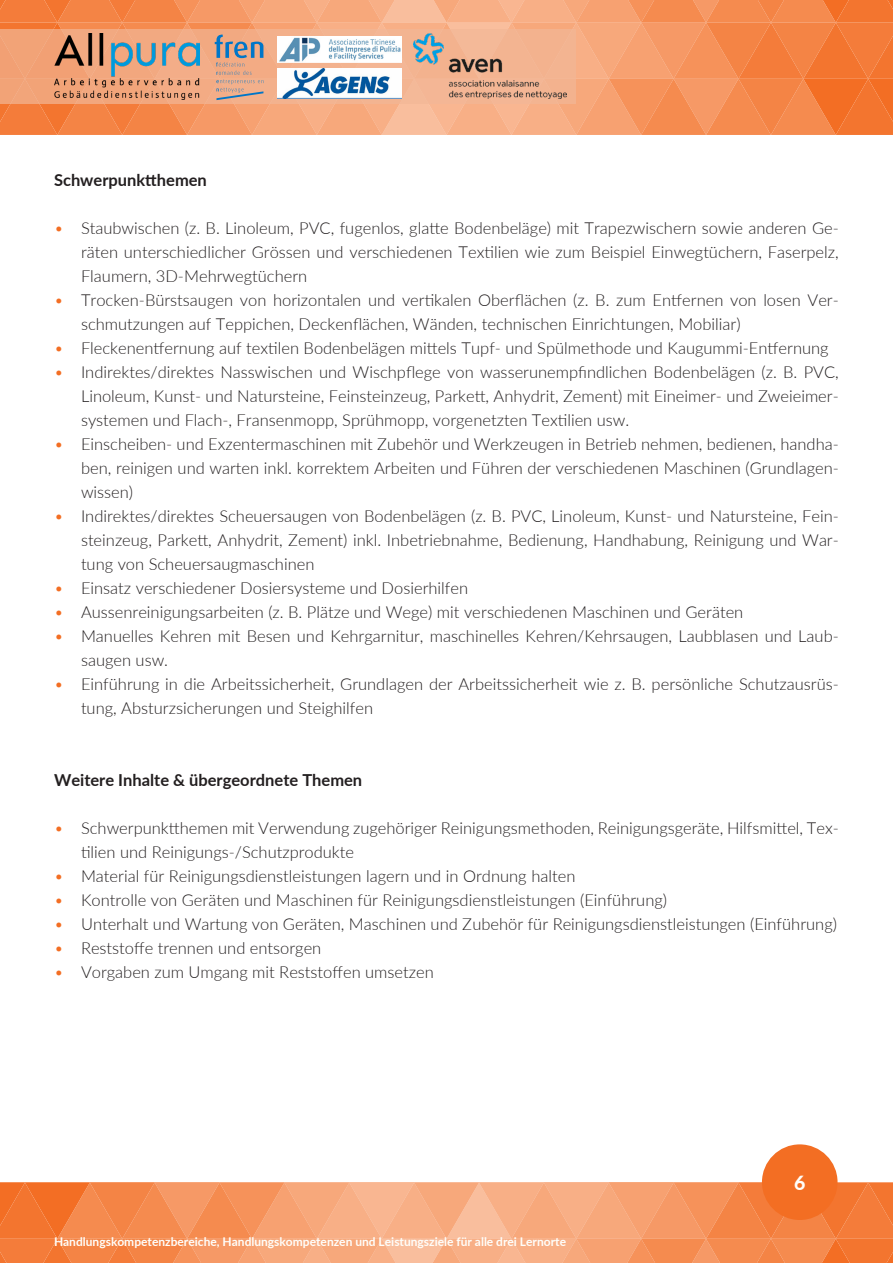
<style>
.page{position:relative;width:893px;height:1263px;background:#fff}
.page>*{position:absolute;margin:0;border:0;box-sizing:border-box;transform-origin:0 0}
.t1{font:800 19.5px "Lato";color:#fffefa}
.t2{font:300 16.5px/24px "Lato";color:#231f20;text-align:justify}
.Zwischenüberschrift_2__Ebene{font:700 16.5px "Lato";color:#231f20}
.t3{font:700 12px "Lato";color:#fffefa}
.s1{color:#f36e23}
</style>
<div class="page">
<svg style="left:0;top:1182px;width:893px;height:81px;background:#f59763"></svg>
<div style="left:762px;top:1144px;width:75px;height:76px;background:#f36e23;border-radius:50%"></div>
<svg style="left:0;top:0;width:893px;height:135px;background:#f19969"></svg>
<img style="left:277px;top:36px;width:125px;height:27px">
<img style="left:277px;top:68px;width:125px;height:30px">
<img style="left:54px;top:34px;width:146px;height:65px">
<p class="Zwischenüberschrift_2__Ebene" style="left:54px;top:167px;width:154px">Schwerpunktthemen</p>
<p class="t2" style="left:81px;top:215px;width:759px;text-indent:-27px"><span class="s1">•</span> Staubwischen (z. B. Linoleum, PVC, fugenlos, glatte Bodenbeläge) mit Trapezwischern sowie anderen Ge&shy;räten unterschiedlicher Grössen und verschiedenen Textilien wie zum Beispiel Einwegtüchern, Faserpelz, Flaumern, 3D-Mehrwegtüchern</p>
<p class="t2" style="left:81px;top:287px;width:759px;text-indent:-27px"><span class="s1">•</span> Trocken-Bü rstsaugen von horizontalen und vertikalen Oberflächen (z. B. zum Entfernen von losen Ver&shy;schmutzungen auf Teppichen, Deckenflächen, Wänden, technischen Einrichtungen, Mobiliar)</p>
<p class="t2" style="left:54px;top:335px;width:776px"><span class="s1">•</span> Fleckenentfernung auf textilen Bodenbelägen mittels Tupf- und Spü lmethode und Kaugummi-Entfernung</p>
<p class="t2" style="left:81px;top:359px;width:759px;text-indent:-27px"><span class="s1">•</span> Indirektes/direktes Nasswischen und Wischpflege von wasserunempfindlichen Bodenbelägen (z. B. PVC, Linoleum, Kunst- und Natursteine, Feinsteinzeug, Parkett, Anhydrit, Zement) mit Eineimer- und Zweieimer&shy;systemen und Flach-, Fransenmopp, Sprü hmopp, vorgenetzten Textilien usw.</p>
<p class="t2" style="left:81px;top:431px;width:759px;text-indent:-27px"><span class="s1">•</span> Einscheiben- und Exzentermaschinen mit Zubehör und Werkzeugen in Betrieb nehmen, bedienen, handha&shy;ben, reinigen und warten inkl. korrektem Arbeiten und Fü hren der verschiedenen Maschinen (Grundlagen&shy;wissen)</p>
<p class="t2" style="left:81px;top:503px;width:759px;text-indent:-27px"><span class="s1">•</span> Indirektes/direktes Scheuersaugen von Bodenbelägen (z. B. PVC, Linoleum, Kunst- und Natursteine, Fein&shy;steinzeug, Parkett, Anhydrit, Zement) inkl. Inbetriebnahme, Bedienung, Handhabung, Reinigung und War&shy;tung von Scheuersaugmaschinen</p>
<p class="t2" style="left:54px;top:575px;width:416px"><span class="s1">•</span> Einsatz verschiedener Dosiersysteme und Dosierhilfen</p>
<p class="t2" style="left:54px;top:599px;width:691px"><span class="s1">•</span> Aussenreinigungsarbeiten (z. B. Plätze und Wege) mit verschiedenen Maschinen und Geräten</p>
<p class="t2" style="left:81px;top:623px;width:759px;text-indent:-27px"><span class="s1">•</span> Manuelles Kehren mit Besen und Kehrgarnitur, maschinelles Kehren/Kehrsaugen, Laubblasen und Laub&shy;saugen usw.</p>
<p class="t2" style="left:81px;top:671px;width:759px;text-indent:-27px"><span class="s1">•</span> Einfü hrung in die Arbeitssicherheit, Grundlagen der Arbeitssicherheit wie z. B. persönliche Schutzausrüs&shy;tung, Absturzsicherungen und Steighilfen</p>
<p class="Zwischenüberschrift_2__Ebene" style="left:54px;top:767px;width:310px">Weitere Inhalte &amp; übergeordnete Themen</p>
<p class="t2" style="left:81px;top:815px;width:759px;text-indent:-27px"><span class="s1">•</span> Schwerpunktthemen mit Verwendung zugehöriger Reinigungsmethoden, Reinigungsgeräte, Hilfsmittel, Tex&shy;tilien und Reinigungs-/Schutzprodukte</p>
<p class="t2" style="left:54px;top:863px;width:523px"><span class="s1">•</span> Material fü r Reinigungsdienstleistungen lagern und in Ordnung halten</p>
<p class="t2" style="left:54px;top:887px;width:615px"><span class="s1">•</span> Kontrolle von Geräten und Maschinen fü r Reinigungsdienstleistungen (Einfü hrung)</p>
<p class="t2" style="left:54px;top:911px;width:784px"><span class="s1">•</span> Unterhalt und Wartung von Geräten, Maschinen und Zubehör fü r Reinigungsdienstleistungen (Einfü hrung)</p>
<p class="t2" style="left:54px;top:935px;width:269px"><span class="s1">•</span> Reststoffe trennen und entsorgen</p>
<p class="t2" style="left:54px;top:959px;width:381px"><span class="s1">•</span> Vorgaben zum Umgang mit Reststoffen umsetzen</p>
<p class="t3" style="left:54px;top:1233px;width:514px">Handlungskompetenzbereiche, Handlungskompetenzen und Leistungsziele für alle drei Lernorte</p>
<p class="t1" style="left:794px;top:1168px;width:13px">6</p>
</div>
